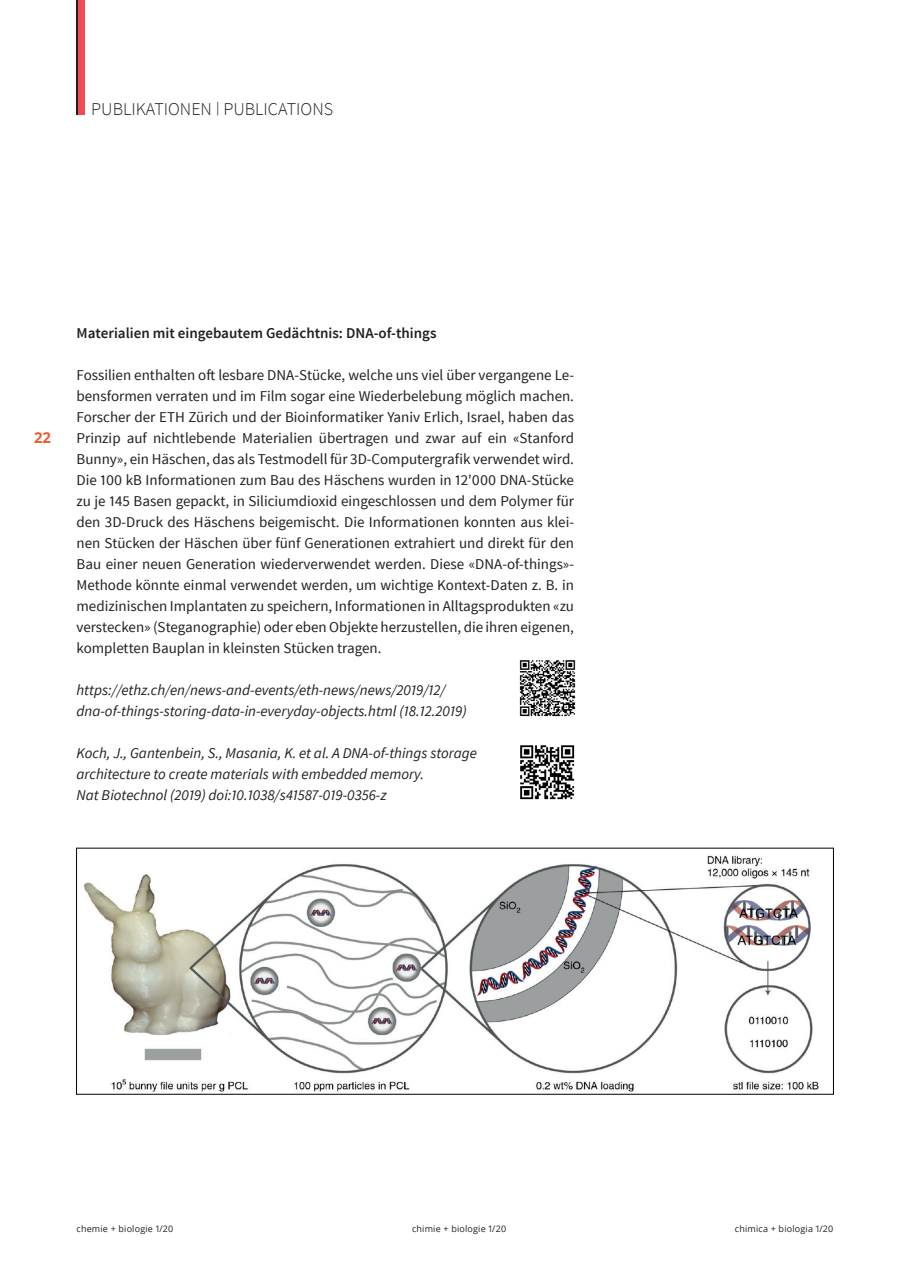
<style>
.page{position:relative;width:910px;height:1280px;background:#fff}
.page>*{position:absolute;margin:0;border:0;box-sizing:border-box;transform-origin:0 0}
.t1{font:300 18px "Source Sans Pro";color:#231f20}
.t2{font:15px/21px "Source Sans Pro";color:#231f20;text-align:justify}
.t3{font:italic 15px/21px "Source Sans Pro";color:#231f20}
.t4{font:600 15px "Source Sans Pro";color:#231f20}
.t5{font:700 15px "Open Sans";color:#f1592f}
.t6{font:9px "Open Sans";letter-spacing:.02em;color:#231f20}
</style>
<div class="page">
<hr style="left:77px;top:0;width:1px;height:115px;background:#231f20">
<div style="left:78px;top:0;width:6px;height:115px;background:#ef4d52"></div>
<img style="left:519px;top:660px;width:57px;height:57px">
<img style="left:520px;top:745px;width:55px;height:55px">
<img style="left:85px;top:855px;width:734px;height:237px">
<p class="t1" style="left:91px;top:98px;width:243px">PUBLIKATIONEN <sup>|</sup> PUBLICATIONS</p>
<p class="t5" style="left:34px;top:427px;width:19px">22</p>
<p class="t4" style="left:77px;top:323px;width:361px">Materialien mit eingebautem Gedächtnis: DNA-of-things</p>
<p class="t2" style="left:77px;top:364px;width:499px">Fossilien enthalten oft lesbare DNA-Stücke, welche uns viel über vergangene Le&shy;bensformen verraten und im Film sogar eine Wiederbelebung möglich machen.<br>Forscher der ETH Zürich und der Bioinformatiker Yaniv Erlich, Israel, haben das Prinzip auf nichtlebende Materialien übertragen und zwar auf ein «Stanford Bunny», ein Häschen, das als Testmodell für 3D-Computergrafik verwendet wird.<br>Die 100 kB Informationen zum Bau des Häschens wurden in 12'000 DNA-Stücke zu je 145 Basen gepackt, in Siliciumdioxid eingeschlossen und dem Polymer für den 3D-Druck des Häschens beigemischt. Die Informationen konnten aus klei&shy;nen Stücken der Häschen über fünf Generationen extrahiert und direkt für den Bau einer neuen Generation wiederverwendet werden. Diese «DNA-of-things»- Methode könnte einmal verwendet werden, um wichtige Kontext-Daten z. B. in medizinischen Implantaten zu speichern, Informationen in Alltagsprodukten «zu verstecken» (Steganographie) oder eben Objekte herzustellen, die ihren eigenen, kompletten Bauplan in kleinsten Stücken tragen.</p>
<p class="t3" style="left:77px;top:679px;width:392px">https://ethz.ch/en/news-and-events/eth-news/news/2019/12/ dna-of-things-storing-data-in-everyday-objects.html (18.12.2019)</p>
<p class="t3" style="left:77px;top:742px;width:402px">Koch, J., Gantenbein, S., Masania, K. et al. A DNA-of-things storage architecture to create materials with embedded memory.<br>Nat Biotechnol (2019) doi:10.1038/s41587-019-0356-z</p>
<p class="t6" style="left:77px;top:1222px;width:98px">chemie + biologie 1/20</p>
<p class="t6" style="left:412px;top:1222px;width:96px">chimie + biologie 1/20</p>
<p class="t6" style="left:735px;top:1222px;width:100px">chimica + biologia 1/20</p>
</div>
